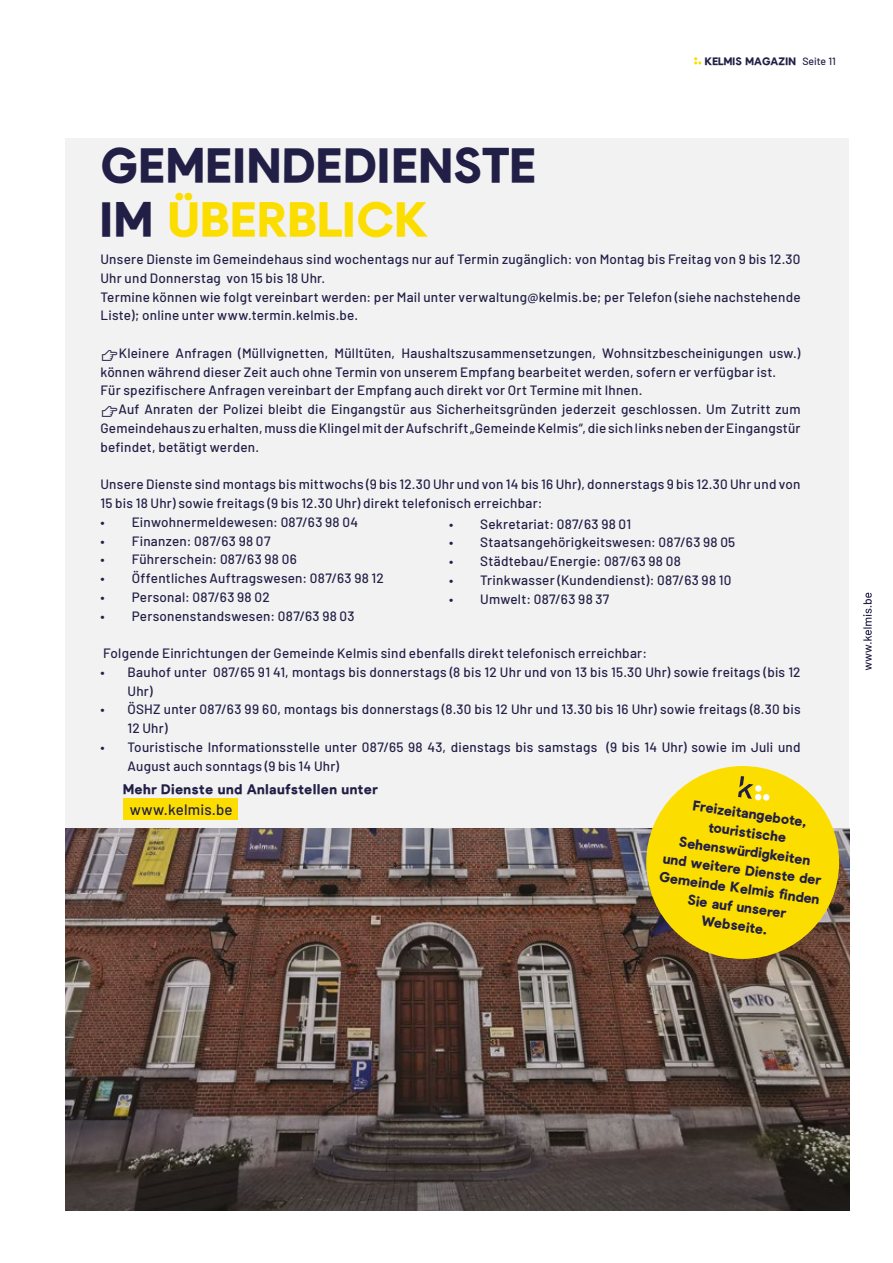
<style>
.page{position:relative;width:893px;height:1263px;background:#fff}
.page>*{position:absolute;margin:0;border:0;box-sizing:border-box;transform-origin:0 0}
.t1{font:800 46.8px/54.3px "Pulp Display";letter-spacing:.015em;color:#221f47}
.t2{font:500 15px "Barlow";letter-spacing:.015em;color:#221f47}
.t3{font:500 13.5px/18.8px "Barlow";letter-spacing:.02em;color:#221f47}
.t4{font:800 13.5px/18.8px "Pulp Display";letter-spacing:.02em;color:#221f47;text-align:center}
.t5{font:800 10.5px "Pulp Display";color:#221f47}
.s1{color:#fcdd00}
.s2{font-family:"Barlow";font-weight:500}
</style>
<div class="page">
<svg style="left:863px;top:593px;width:9px;height:77px"></svg>
<svg style="left:694px;top:57px;width:7px;height:8px"></svg>
<div style="left:65px;top:138px;width:784px;height:1072px;background:#f2f2f2"></div>
<div style="left:123px;top:798px;width:114px;height:21px;background:#fcdd00"></div>
<img style="left:65px;top:829px;width:784px;height:381px">
<div style="left:646px;top:766px;width:193px;height:193px;background:#fcdd00;border-radius:50%"></div>
<div style="left:755px;top:785px;width:7px;height:7px;background:#fff;border-radius:50%"></div>
<svg style="left:738px;top:776px;width:15px;height:23px"></svg>
<div style="left:755px;top:794px;width:7px;height:6px;background:#fff;border-radius:50%"></div>
<div style="left:763px;top:794px;width:7px;height:7px;background:#fff;border-radius:50%"></div>
<h1 class="t1" style="left:100px;top:139px;width:437px">GEMEINDEDIENSTE<br>IM <span class="s1">ÜBERBLICK</span></h1>
<p class="t5" style="left:705px;top:55px;width:132px">KELMIS MAGAZIN <span class="s2">Seite 11</span></p>
<p class="t3" style="left:100px;top:249px;width:702px">Unsere Dienste im Gemeindehaus sind wochentags nur auf Termin zugänglich: von Montag bis Freitag von 9 bis 12.30<br>Uhr und Donnerstag von 15 bis 18 Uhr.<br>Termine können wie folgt vereinbart werden: per Mail unter verwaltung@kelmis.be; per Telefon (siehe nachstehende Liste); online unter www.termin.kelmis.be.</p>
<p class="t3" style="left:100px;top:343px;width:702px">☛Kleinere Anfragen (Müllvignetten, Mülltüten, Haushaltszusammensetzungen, Wohnsitzbescheinigungen usw.) können während dieser Zeit auch ohne Termin von unserem Empfang bearbeitet werden, sofern er verfügbar ist.<br>Für spezifischere Anfragen vereinbart der Empfang auch direkt vor Ort Termine mit Ihnen.<br>☛Auf Anraten der Polizei bleibt die Eingangstür aus Sicherheitsgründen jederzeit geschlossen. Um Zutritt zum Gemeindehaus zu erhalten, muss die Klingel mit der Aufschrift „Gemeinde Kelmis“, die sich links neben der Eingangstür befindet, betätigt werden.</p>
<p class="t3" style="left:100px;top:474px;width:702px">Unsere Dienste sind montags bis mittwochs (9 bis 12.30 Uhr und von 14 bis 16 Uhr), donnerstags 9 bis 12.30 Uhr und von<br>15 bis 18 Uhr) sowie freitags (9 bis 12.30 Uhr) direkt telefonisch erreichbar:</p>
<p class="t3" style="left:100px;top:511px;width:259px">• Einwohnermeldewesen: 087/63 98 04</p>
<p class="t3" style="left:100px;top:530px;width:172px">• Finanzen: 087/63 98 07</p>
<p class="t3" style="left:100px;top:549px;width:198px">• Führerschein: 087/63 98 06</p>
<p class="t3" style="left:100px;top:568px;width:285px">• Öffentliches Auftragswesen: 087/63 98 12</p>
<p class="t3" style="left:100px;top:586px;width:171px">• Personal: 087/63 98 02</p>
<p class="t3" style="left:100px;top:605px;width:256px">• Personenstandswesen: 087/63 98 03</p>
<p class="t3" style="left:103px;top:643px;width:545px">Folgende Einrichtungen der Gemeinde Kelmis sind ebenfalls direkt telefonisch erreichbar:</p>
<p class="t3" style="left:127px;top:661px;width:675px;text-indent:-27px">• Bauhof unter 087/65 91 41, montags bis donnerstags (8 bis 12 Uhr und von 13 bis 15.30 Uhr) sowie freitags (bis 12<br>Uhr)</p>
<p class="t3" style="left:127px;top:699px;width:675px;text-indent:-27px">• ÖSHZ unter 087/63 99 60, montags bis donnerstags (8.30 bis 12 Uhr und 13.30 bis 16 Uhr) sowie freitags (8.30 bis<br>12 Uhr)</p>
<p class="t3" style="left:127px;top:736px;width:675px;text-indent:-27px">• Touristische Informationsstelle unter 087/65 98 43, dienstags bis samstags (9 bis 14 Uhr) sowie im Juli und<br>August auch sonntags (9 bis 14 Uhr)</p>
<p class="t3" style="left:449px;top:513px;width:184px">• Sekretariat: 087/63 98 01</p>
<p class="t3" style="left:449px;top:532px;width:288px">• Staatsangehörigkeitswesen: 087/63 98 05</p>
<p class="t3" style="left:449px;top:551px;width:233px">• Städtebau/Energie: 087/63 98 08</p>
<p class="t3" style="left:449px;top:569px;width:284px">• Trinkwasser (Kundendienst): 087/63 98 10</p>
<p class="t3" style="left:449px;top:588px;width:162px">• Umwelt: 087/63 98 37</p>
<p class="t4" style="left:123px;top:780px;width:256px">Mehr Dienste und Anlaufstellen unter</p>
<p class="t2" style="left:130px;top:798px;width:104px">www.kelmis.be</p>
<p class="t4" style="left:671px;top:793px;width:163px;rotate:8deg">Freizeitangebote, touristische<br>Sehenswürdigkeiten<br>und weitere Dienste der<br>Gemeinde Kelmis finden<br>Sie auf unserer<br>Webseite.</p>
</div>
